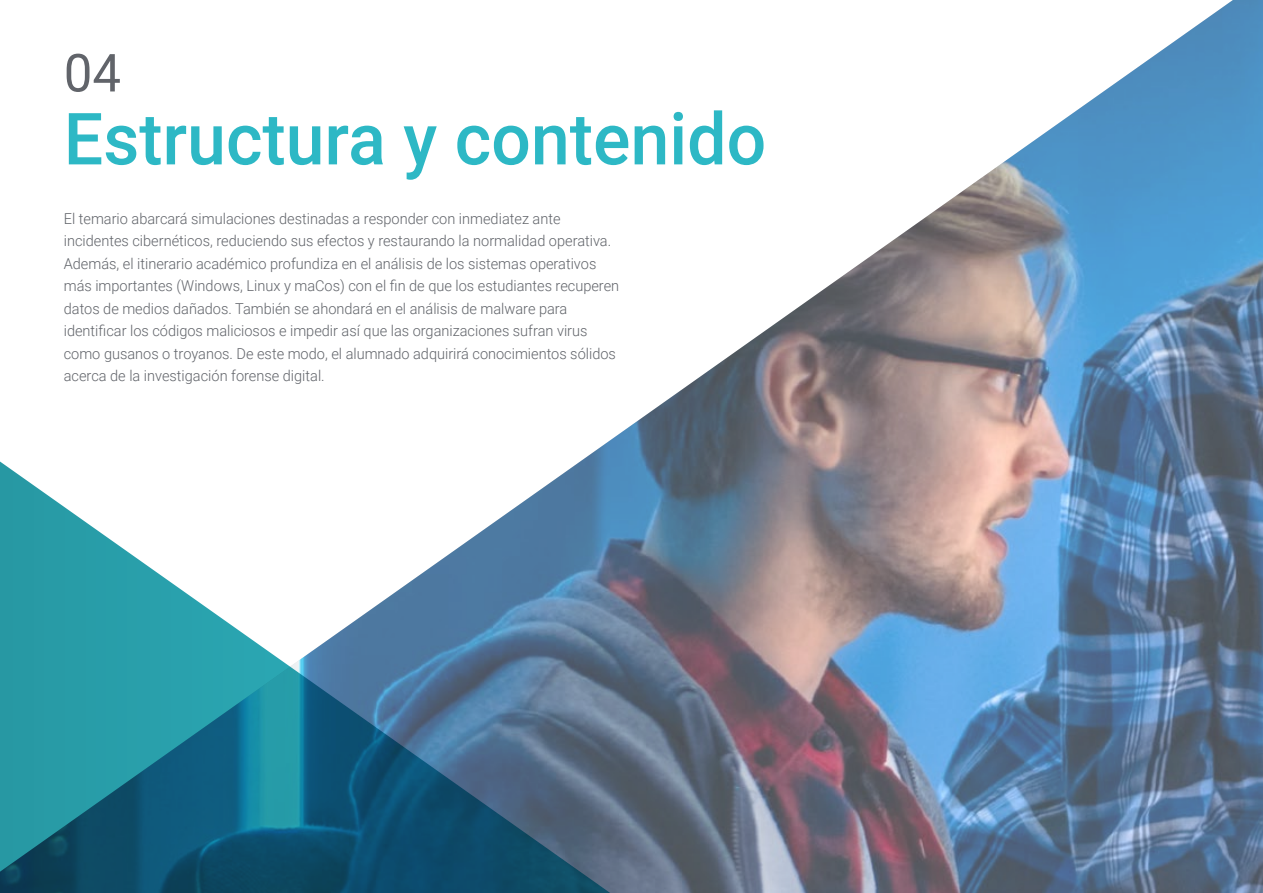
<style>
.page{position:relative;width:1263px;height:893px;background:#fff}
.page>*{position:absolute;margin:0;border:0;box-sizing:border-box;transform-origin:0 0}
.t1{font:500 72px "Roboto";color:#2db8c5}
.t2{font:52.5px "Roboto";color:#61646a}
.t3{font:300 15px/22.5px "Roboto";color:#61646a}
</style>
<div class="page">
<img style="left:602px;top:0;width:661px;height:893px">
<svg style="left:0;top:446px;width:640px;height:447px"></svg>
<h2 class="t2" style="left:64px;top:36px;width:59px">04</h2>
<h1 class="t1" style="left:64px;top:88px;width:704px">Estructura y contenido</h1>
<p class="t3" style="left:64px;top:207px;width:557px">El temario abarcará simulaciones destinadas a responder con inmediatez ante incidentes cibernéticos, reduciendo sus efectos y restaurando la normalidad operativa.<br>Además, el itinerario académico profundiza en el análisis de los sistemas operativos más importantes (Windows, Linux y maCos) con el fin de que los estudiantes recuperen datos de medios dañados. También se ahondará en el análisis de malware para identificar los códigos maliciosos e impedir así que las organizaciones sufran virus como gusanos o troyanos. De este modo, el alumnado adquirirá conocimientos sólidos acerca de la investigación forense digital.</p>
</div>
